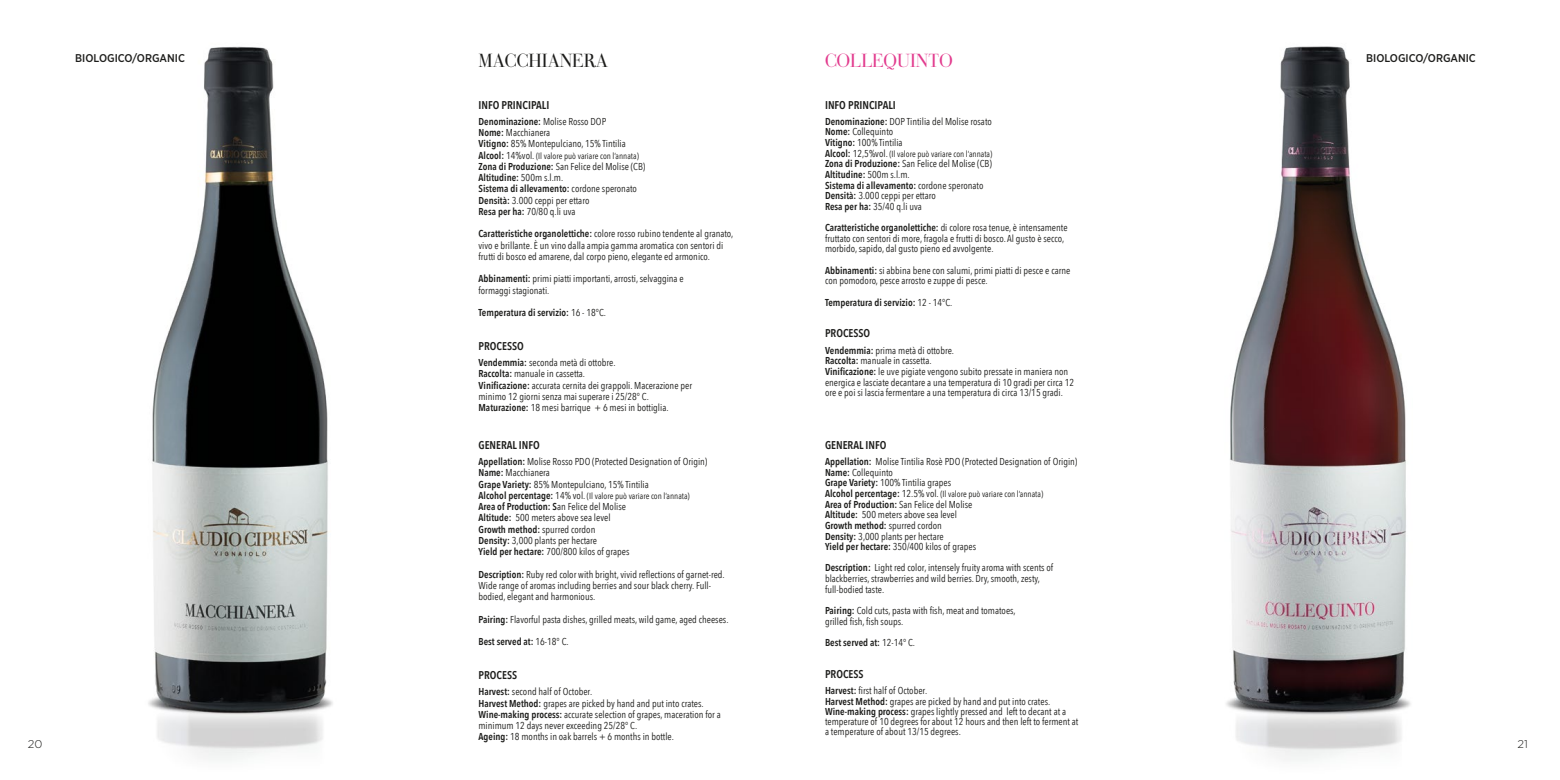
<style>
.page{position:relative;width:1560px;height:780px;background:#fff}
.page>*{position:absolute;margin:0;border:0;box-sizing:border-box;transform-origin:0 0}
.t1{font:18.75px "Bodoni Classic";color:#1d1d1b}
.t2{font:18.75px "Bodoni Classic";color:#e23b8e}
.t3{font:600 11.25px "Avenir Next Condensed";color:#1d1d1b}
.t4{font:500 11.25px "Gotham Narrow";color:#1d1d1b}
.t5{font:300 11.25px "Gotham Rounded";color:#1d1d1b}
.t6{font:10px/11.2px "Avenir Next Condensed";color:#1d1d1b}
.t7{font:600 10px "Avenir Next Condensed";color:#1d1d1b}
.t8{font:8.75px "Avenir Next Condensed";color:#1d1d1b}
.s1{font-weight:600}
.s2{font-weight:600;font-size:10px}
.s3{font-size:10px}
.s4{font-weight:400}
</style>
<div class="page">
<img style="left:148px;top:46px;width:185px;height:714px">
<img style="left:1226px;top:46px;width:185px;height:715px">
<p class="t4" style="left:75px;top:51px;width:111px">BIOLOGICO/ORGANIC</p>
<p class="t4" style="left:1365px;top:51px;width:111px">BIOLOGICO/ORGANIC</p>
<h1 class="t1" style="left:478px;top:49px;width:131px">MACCHIANERA</h1>
<h1 class="t2" style="left:825px;top:49px;width:129px">COLLEQUINTO</h1>
<p class="t3" style="left:478px;top:97px;width:72px">INFO PRINCIPALI</p>
<p class="t6" style="left:478px;top:116px;width:149px"><span class="s1">Denominazione:</span> Molise Rosso DOP<br><span class="s1">Nome:</span> Macchianera<br><span class="s1">Vitigno:</span> 85% Montepulciano, 15% Tintilia</p>
<p class="t8" style="left:478px;top:150px;width:162px"><span class="s2">Alcool:</span> <span class="s3">14%vol.</span> (Il valore può variare con l’annata)</p>
<p class="t6" style="left:478px;top:161px;width:168px"><span class="s1">Zona di Produzione:</span> San Felice del Molise (CB)<br><span class="s1">Altitudine:</span> 500m s.l.m.<br><span class="s1">Sistema di allevamento:</span> cordone speronato <span class="s1">Densità:</span> 3.000 ceppi per ettaro<br><span class="s1">Resa per ha:</span> 70/80 q.li uva</p>
<p class="t6" style="left:478px;top:228px;width:256px"><span class="s1">Caratteristiche organolettiche:</span> colore rosso rubino tendente al granato, vivo e brillante. È un vino dalla ampia gamma aromatica con sentori di frutti di bosco ed amarene, dal corpo pieno, elegante ed armonico.</p>
<p class="t6" style="left:478px;top:273px;width:207px"><span class="s1">Abbinamenti:</span> primi piatti importanti, arrosti, selvaggina e formaggi stagionati.</p>
<p class="t7" style="left:478px;top:306px;width:129px">Temperatura di servizio: <span class="s4">16 - 18°C.</span></p>
<p class="t3" style="left:478px;top:339px;width:47px">PROCESSO</p>
<p class="t6" style="left:478px;top:357px;width:215px"><span class="s1">Vendemmia:</span> seconda metà di ottobre.<br><span class="s1">Raccolta:</span> manuale in cassetta.<br><span class="s1">Vinificazione:</span> accurata cernita dei grappoli. Macerazione per minimo 12 giorni senza mai superare i 25/28° C.<br><span class="s1">Maturazione:</span> 18 mesi barrique + 6 mesi in bottiglia.</p>
<p class="t3" style="left:825px;top:97px;width:72px">INFO PRINCIPALI</p>
<p class="t6" style="left:825px;top:116px;width:168px;line-height:10.6px"><span class="s1">Denominazione:</span> DOP Tintilia del Molise rosato<br><span class="s1">Nome:</span> Collequinto<br><span class="s1">Vitigno:</span> 100% Tintilia</p>
<p class="t8" style="left:825px;top:148px;width:169px"><span class="s2">Alcool:</span> <span class="s3">12,5%vol.</span> (Il valore può variare con l’annata)</p>
<p class="t6" style="left:825px;top:159px;width:168px;line-height:10.6px"><span class="s1">Zona di Produzione:</span> San Felice del Molise (CB)<br><span class="s1">Altitudine:</span> 500m s.l.m.<br><span class="s1">Sistema di allevamento:</span> cordone speronato <span class="s1">Densità:</span> 3.000 ceppi per ettaro<br><span class="s1">Resa per ha:</span> 35/40 q.li uva</p>
<p class="t6" style="left:825px;top:223px;width:244px;line-height:10.6px"><span class="s1">Caratteristiche organolettiche:</span> di colore rosa tenue, è intensamente fruttato con sentori di more, fragola e frutti di bosco. Al gusto è secco, morbido, sapido, dal gusto pieno ed avvolgente.</p>
<p class="t6" style="left:825px;top:265px;width:247px;line-height:10.6px"><span class="s1">Abbinamenti:</span> si abbina bene con salumi, primi piatti di pesce e carne con pomodoro, pesce arrosto e zuppe di pesce.</p>
<p class="t7" style="left:825px;top:295px;width:129px">Temperatura di servizio: <span class="s4">12 - 14°C.</span></p>
<p class="t3" style="left:825px;top:326px;width:47px">PROCESSO</p>
<p class="t6" style="left:825px;top:345px;width:250px;line-height:10.6px"><span class="s1">Vendemmia:</span> prima metà di ottobre.<br><span class="s1">Raccolta:</span> manuale in cassetta.<br><span class="s1">Vinificazione:</span> le uve pigiate vengono subito pressate in maniera non energica e lasciate decantare a una temperatura di 10 gradi per circa 12 ore e poi si lascia fermentare a una temperatura di circa 13/15 gradi.</p>
<p class="t3" style="left:478px;top:437px;width:63px">GENERAL INFO</p>
<p class="t6" style="left:478px;top:456px;width:230px"><span class="s1">Appellation:</span> Molise Rosso PDO (Protected Designation of Origin)<br><span class="s1">Name:</span> Macchianera<br><span class="s1">Grape Variety:</span> 85% Montepulciano, 15% Tintilia</p>
<p class="t8" style="left:478px;top:490px;width:213px"><span class="s2">Alcohol percentage:</span> <span class="s3">14% vol.</span> (Il valore può variare con l’annata)</p>
<p class="t6" style="left:478px;top:501px;width:153px"><span class="s1">Area of Production: S</span>an Felice del Molise <span class="s1">Altitude:</span> 500 meters above sea level <span class="s1">Growth method:</span> spurred cordon<br><span class="s1">Density:</span> 3,000 plants per hectare<br><span class="s1">Yield per hectare:</span> 700/800 kilos of grapes</p>
<p class="t6" style="left:478px;top:569px;width:248px"><span class="s1">Description:</span> Ruby red color with bright, vivid reflections of garnet-red.<br>Wide range of aromas including berries and sour black cherry. Full&shy;bodied, elegant and harmonious.</p>
<p class="t6" style="left:478px;top:614px;width:251px"><span class="s1">Pairing:</span> Flavorful pasta dishes, grilled meats, wild game, aged cheeses.</p>
<p class="t7" style="left:478px;top:635px;width:92px">Best served at: <span class="s4">16-18° C.</span></p>
<p class="t3" style="left:478px;top:667px;width:40px">PROCESS</p>
<p class="t6" style="left:478px;top:686px;width:244px"><span class="s1">Harvest:</span> second half of October.<br><span class="s1">Harvest Method:</span> grapes are picked by hand and put into crates.<br><span class="s1">Wine-making process:</span> accurate selection of grapes, maceration for a minimum 12 days never exceeding 25/28° C.<br><span class="s1">Ageing:</span> 18 months in oak barrels + 6 months in bottle.</p>
<p class="t3" style="left:825px;top:437px;width:63px">GENERAL INFO</p>
<p class="t6" style="left:825px;top:456px;width:254px;line-height:10.6px"><span class="s1">Appellation:</span> Molise Tintilia Rosè PDO (Protected Designation of Origin)<br><span class="s1">Name:</span> Collequinto<br><span class="s1">Grape Variety:</span> 100% Tintilia grapes</p>
<p class="t8" style="left:825px;top:488px;width:220px"><span class="s2">Alcohol percentage:</span> <span class="s3">12.5% vol.</span> (Il valore può variare con l’annata)</p>
<p class="t6" style="left:825px;top:499px;width:153px;line-height:10.6px"><span class="s1">Area of Production:</span> San Felice del Molise <span class="s1">Altitude:</span> 500 meters above sea level <span class="s1">Growth method:</span> spurred cordon<br><span class="s1">Density:</span> 3,000 plants per hectare<br><span class="s1">Yield per hectare:</span> 350/400 kilos of grapes</p>
<p class="t6" style="left:825px;top:563px;width:230px;line-height:10.6px"><span class="s1">Description:</span> Light red color, intensely fruity aroma with scents of blackberries, strawberries and wild berries. Dry, smooth, zesty, full-bodied taste.</p>
<p class="t6" style="left:825px;top:605px;width:192px;line-height:10.6px"><span class="s1">Pairing:</span> Cold cuts, pasta with fish, meat and tomatoes, grilled fish, fish soups.</p>
<p class="t7" style="left:825px;top:635px;width:92px">Best served at: <span class="s4">12-14° C.</span></p>
<p class="t3" style="left:825px;top:666px;width:40px">PROCESS</p>
<p class="t6" style="left:825px;top:685px;width:255px;line-height:10.2px"><span class="s1">Harvest:</span> first half of October.<br><span class="s1">Harvest Method:</span> grapes are picked by hand and put into crates.<br><span class="s1">Wine-making process:</span> grapes lightly pressed and left to decant at a temperature of 10 degrees for about 12 hours and then left to ferment at a temperature of about 13/15 degrees.</p>
<p class="t5" style="left:28px;top:736px;width:16px">20</p>
<p class="t5" style="left:1517px;top:736px;width:12px">21</p>
</div>
